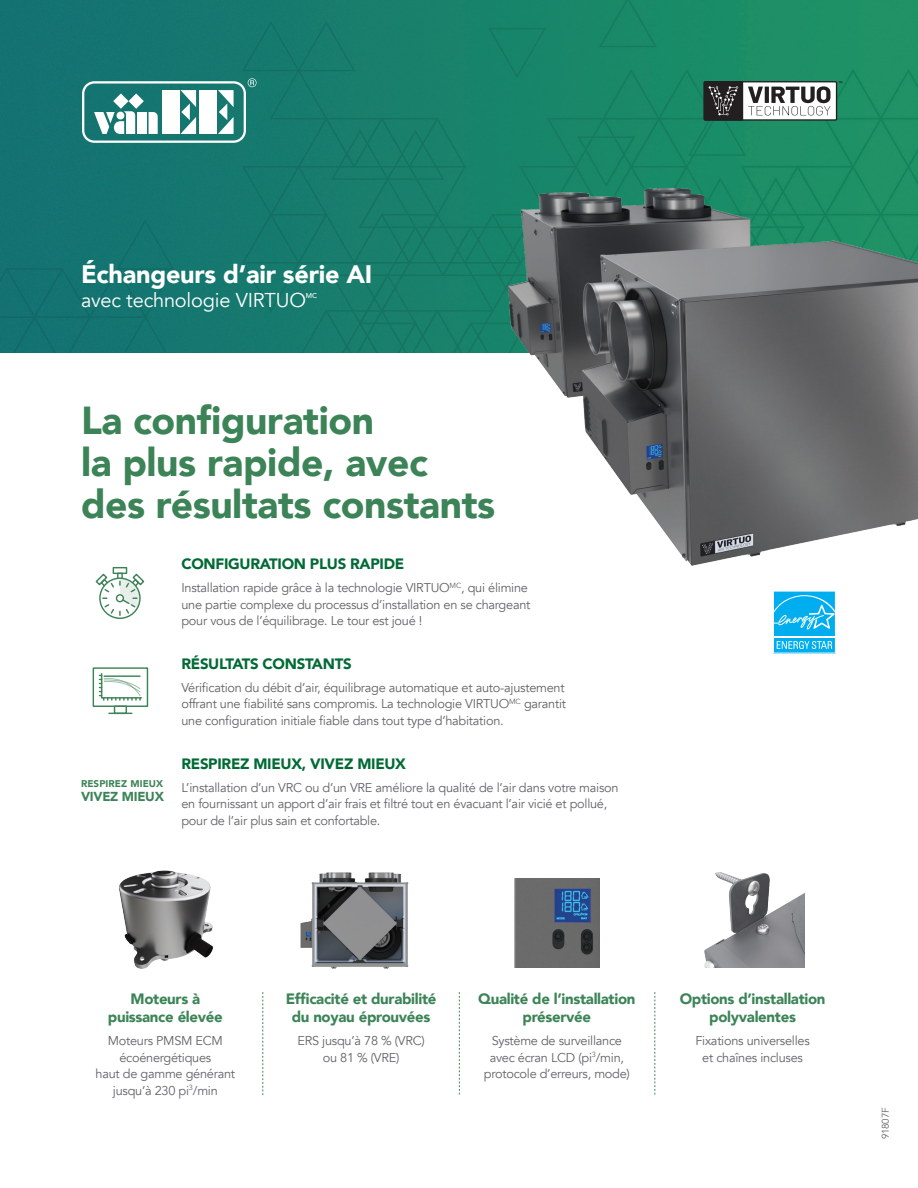
<style>
.page{position:relative;width:918px;height:1188px;background:#fff}
.page>*{position:absolute;margin:0;border:0;box-sizing:border-box;transform-origin:0 0}
.t1{font:900 39px/42.2px "Avenir";letter-spacing:-.01em;color:#3c8457}
.t2{font:900 25.2px "Avenir";letter-spacing:-.01em;color:#fff}
.t3{font:19.95px "Avenir";letter-spacing:-.01em;color:#fff}
.Texte_9_p{font:900 15px/18px "Avenir";letter-spacing:-.02em;color:#3c8457;text-align:center}
.Texte_9_p-2{font:900 15px "Avenir";letter-spacing:-.02em;color:#006a35}
.Texte_9_p-3{font:900 13.05px "Avenir";letter-spacing:-.02em;color:#3c8457}
.Texte_9_p-4{font:12.75px/16.5px "Avenir";letter-spacing:-.02em;color:#636366;text-align:center}
.Texte_9_p-5{font:900 9.75px "Avenir";letter-spacing:.01em;color:#3c8457}
.Texte_blanc{font:9.75px "Avenir";letter-spacing:-.02em;color:#636366}
.t4{font:500 7.05px "Avenir";color:#fff}
</style>
<div class="page">
<img style="left:0;top:0;width:918px;height:352px">
<img style="left:502px;top:173px;width:416px;height:393px">
<img style="left:704px;top:872px;width:101px;height:95px">
<img style="left:119px;top:870px;width:94px;height:99px">
<img style="left:514px;top:879px;width:86px;height:88px">
<img style="left:300px;top:872px;width:109px;height:97px">
<svg style="left:262px;top:992px;width:1px;height:103px"></svg>
<svg style="left:459px;top:992px;width:1px;height:103px"></svg>
<svg style="left:654px;top:992px;width:1px;height:103px"></svg>
<svg style="left:704px;top:82px;width:133px;height:38px"></svg>
<svg style="left:703px;top:80px;width:127px;height:41px"></svg>
<div style="left:93px;top:667px;width:55px;height:40px;border:1px solid #3c8457"></div>
<div style="left:114px;top:706px;width:13px;height:8px;border:1px solid #3c8457"></div>
<svg style="left:99px;top:673px;width:43px;height:27px"></svg>
<div style="left:99px;top:578px;width:42px;height:41px;border:1px solid #3c8457;border-radius:50%"></div>
<div style="left:113px;top:567px;width:14px;height:7px;border:1px solid #3c8457"></div>
<svg style="left:96px;top:572px;width:48px;height:43px"></svg>
<svg style="left:773px;top:591px;width:63px;height:63px;background:#36bff2"></svg>
<svg style="left:82px;top:78px;width:175px;height:65px"></svg>
<p class="t2" style="left:81px;top:252px;width:293px">Échangeurs d’air série AI</p>
<p class="t3" style="left:81px;top:288px;width:227px">avec technologie VIRTUO</p>
<p class="t4" style="left:306px;top:290px;width:13px">MC</p>
<p class="t1" style="left:81px;top:399px;width:416px">La configuration<br>la plus rapide, avec des résultats constants</p>
<p class="Texte_9_p-5" style="left:81px;top:776px;width:84px">RESPIREZ MIEUX</p>
<p class="Texte_9_p-3" style="left:81px;top:785px;width:85px">VIVEZ MIEUX</p>
<p class="Texte_9_p-2" style="left:181px;top:551px;width:224px">CONFIGURATION PLUS RAPIDE</p>
<p class="Texte_9_p-4" style="left:181px;top:580px;width:351px;text-align:left">Installation rapide grâce à la technologie VIRTUO<sup>MC</sup>, qui élimine une partie complexe du processus d’installation en se chargeant pour vous de l’équilibrage. Le tour est joué !</p>
<p class="Texte_9_p-2" style="left:181px;top:651px;width:172px">RÉSULTATS CONSTANTS</p>
<p class="Texte_9_p-4" style="left:181px;top:679px;width:386px;text-align:justify">Vérification du débit d’air, équilibrage automatique et auto-ajustement offrant une fiabilité sans compromis. La technologie VIRTUO<sup>MC</sup> garantit une configuration initiale fiable dans tout type d’habitation.</p>
<p class="Texte_9_p-2" style="left:181px;top:751px;width:226px">RESPIREZ MIEUX, VIVEZ MIEUX</p>
<p class="Texte_9_p-4" style="left:181px;top:779px;width:439px;text-align:left">L’installation d’un VRC ou d’un VRE améliore la qualité de l’air dans votre maison en fournissant un apport d’air frais et filtré tout en évacuant l’air vicié et pollué, pour de l’air plus sain et confortable.</p>
<p class="Texte_9_p" style="left:108px;top:989px;width:116px">Moteurs à puissance élevée</p>
<p class="Texte_9_p-4" style="left:96px;top:1033px;width:141px">Moteurs PMSM ECM écoénergétiques<br>haut de gamme générant jusqu’à 230 pi<sup>3</sup>/min</p>
<p class="Texte_9_p" style="left:286px;top:989px;width:152px">Efficacité et durabilité du noyau éprouvées</p>
<p class="Texte_9_p-4" style="left:298px;top:1033px;width:129px">ERS jusqu’à 78 % (VRC) ou 81 % (VRE)</p>
<p class="Texte_9_p" style="left:478px;top:989px;width:159px">Qualité de l’installation préservée</p>
<p class="Texte_9_p-4" style="left:484px;top:1033px;width:148px">Système de surveillance avec écran LCD (pi<sup>3</sup>/min, protocole d’erreurs, mode)</p>
<p class="Texte_9_p" style="left:680px;top:989px;width:147px">Options d’installation polyvalentes</p>
<p class="Texte_9_p-4" style="left:695px;top:1033px;width:116px">Fixations universelles et chaînes incluses</p>
<p class="Texte_blanc" style="left:880px;top:1139px;width:33px;rotate:-90deg">91807F</p>
</div>
